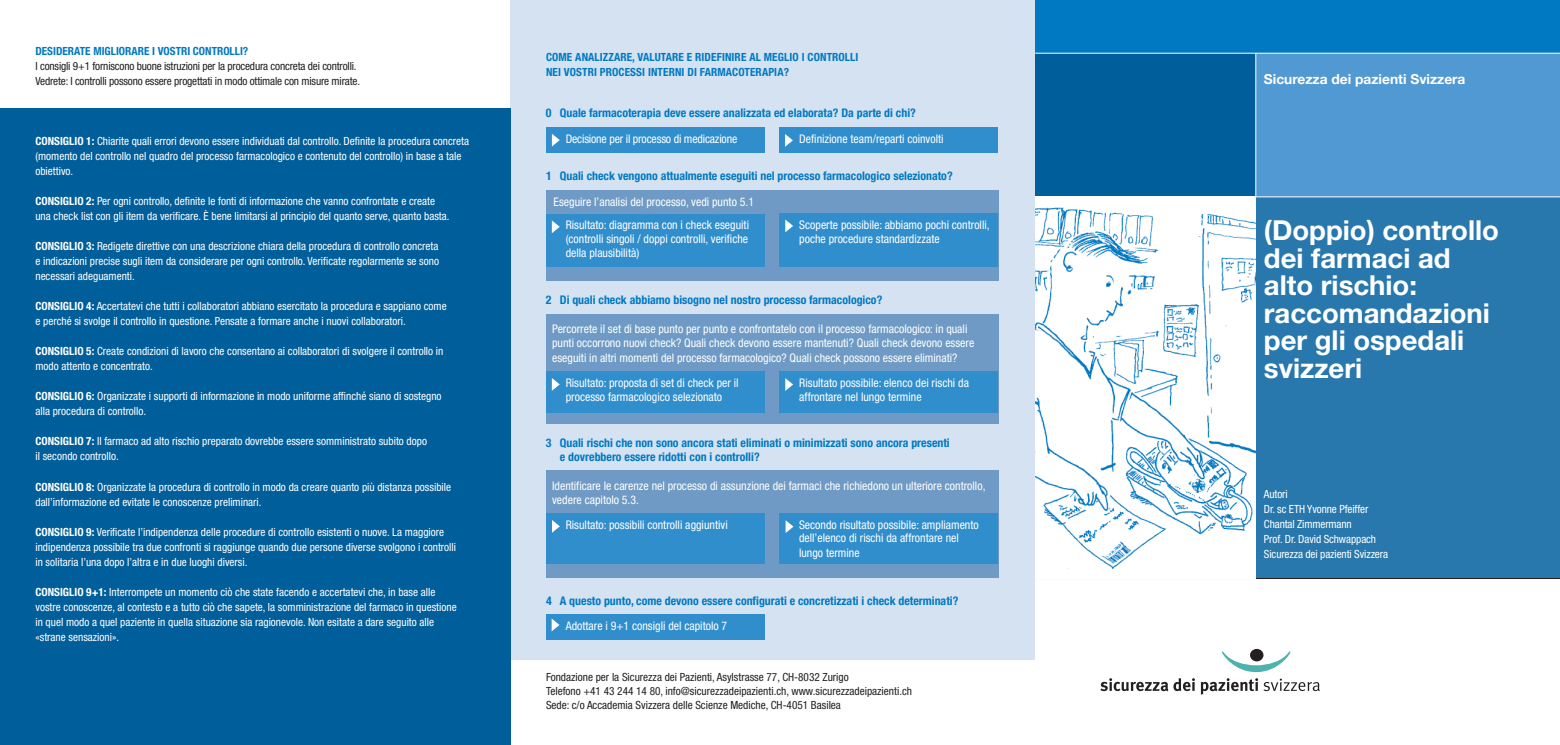
<style>
.page{position:relative;width:1560px;height:745px;background:#fff}
.page>*{position:absolute;margin:0;border:0;box-sizing:border-box;transform-origin:0 0}
.t1{font:700 27.5px/27.5px "Helvetica Neue";color:#fff}
.t2{font:700 13.75px "Helvetica Neue";color:#fff}
.t3{font:condensed 11.88px/14.2px "Helvetica Neue";color:#fff}
.t4{font:700 condensed 11.88px/14.2px "Helvetica Neue";color:#0079c2}
.t5{font:condensed 11.25px/15px "Helvetica Neue LT Std";color:#fff}
.t6{font:condensed 11.25px/13.8px "Helvetica Neue LT Std";color:#231f20}
.t7{font:700 condensed 11.25px/15px "Helvetica Neue LT Std";letter-spacing:.01em;color:#0079c2}
.s1{font-weight:700}
</style>
<div class="page">
<div style="left:510px;top:0;width:525px;height:659px;background:#d4e2f2"></div>
<div style="left:0;top:108px;width:510px;height:636px;background:#005f9b"></div>
<div style="left:1255px;top:196px;width:304px;height:382px;background:#2878ae"></div>
<div style="left:1035px;top:0;width:524px;height:53px;background:#0079c2"></div>
<div style="left:1035px;top:53px;width:220px;height:143px;background:#005f9b"></div>
<div style="left:1255px;top:53px;width:304px;height:143px;background:#5199d2"></div>
<hr style="left:1035px;top:53px;width:524px;height:1px;background:#fff">
<hr style="left:1255px;top:53px;width:1px;height:143px;background:#fff">
<hr style="left:1035px;top:578px;width:524px;height:1px;background:#231f20">
<svg style="left:1100px;top:678px;width:94px;height:12px"></svg>
<svg style="left:1200px;top:678px;width:57px;height:16px"></svg>
<svg style="left:1263px;top:678px;width:56px;height:12px"></svg>
<svg style="left:1221px;top:651px;width:69px;height:20px"></svg>
<svg style="left:1249px;top:648px;width:14px;height:13px"></svg>
<img style="left:1035px;top:207px;width:220px;height:362px">
<div style="left:546px;top:190px;width:451px;height:91px;background:#6e9ac5"></div>
<div style="left:546px;top:127px;width:218px;height:26px;background:#308ecd"></div>
<div style="left:779px;top:127px;width:218px;height:26px;background:#308ecd"></div>
<div style="left:546px;top:213px;width:218px;height:53px;background:#308ecd"></div>
<div style="left:546px;top:314px;width:451px;height:109px;background:#6e9ac5"></div>
<div style="left:546px;top:371px;width:218px;height:41px;background:#308ecd"></div>
<div style="left:779px;top:371px;width:218px;height:41px;background:#308ecd"></div>
<div style="left:546px;top:470px;width:451px;height:107px;background:#6e9ac5"></div>
<div style="left:546px;top:512px;width:218px;height:51px;background:#308ecd"></div>
<div style="left:779px;top:512px;width:218px;height:51px;background:#308ecd"></div>
<div style="left:546px;top:613px;width:218px;height:26px;background:#308ecd"></div>
<div style="left:779px;top:213px;width:218px;height:53px;background:#308ecd"></div>
<svg style="left:552px;top:134px;width:7px;height:12px"></svg>
<svg style="left:552px;top:220px;width:7px;height:13px"></svg>
<svg style="left:552px;top:378px;width:7px;height:12px"></svg>
<svg style="left:552px;top:520px;width:8px;height:12px"></svg>
<svg style="left:551px;top:618px;width:8px;height:13px"></svg>
<svg style="left:785px;top:520px;width:8px;height:12px"></svg>
<svg style="left:785px;top:378px;width:8px;height:12px"></svg>
<svg style="left:785px;top:219px;width:8px;height:13px"></svg>
<svg style="left:785px;top:134px;width:7px;height:13px"></svg>
<hr style="left:1035px;top:196px;width:524px;height:1px;background:#fff">
<p class="t7" style="left:35px;top:44px;width:214px">DESIDERATE MIGLIORARE I VOSTRI CONTROLLI?</p>
<p class="t6" style="left:35px;top:59px;width:326px;line-height:15px">I consigli 9+1 forniscono buone istruzioni per la procedura concreta dei controlli.<br>Vedrete: I controlli possono essere progettati in modo ottimale con misure mirate.</p>
<p class="t5" style="left:35px;top:134px;width:435px"><span class="s1">CONSIGLIO 1:</span> Chiarite quali errori devono essere individuati dal controllo. Definite la procedura concreta (momento del controllo nel quadro del processo farmacologico e contenuto del controllo) in base a tale obiettivo.</p>
<p class="t5" style="left:35px;top:194px;width:415px"><span class="s1">CONSIGLIO 2:</span> Per ogni controllo, definite le fonti di informazione che vanno confrontate e create una check list con gli item da verificare. È bene limitarsi al principio del quanto serve, quanto basta.</p>
<p class="t5" style="left:35px;top:239px;width:405px;text-align:justify"><span class="s1">CONSIGLIO 3:</span> Redigete direttive con una descrizione chiara della procedura di controllo concreta e indicazioni precise sugli item da considerare per ogni controllo. Verificate regolarmente se sono necessari adeguamenti.</p>
<p class="t5" style="left:35px;top:299px;width:412px"><span class="s1">CONSIGLIO 4:</span> Accertatevi che tutti i collaboratori abbiano esercitato la procedura e sappiano come e perché si svolge il controllo in questione. Pensate a formare anche i nuovi collaboratori.</p>
<p class="t5" style="left:35px;top:344px;width:409px"><span class="s1">CONSIGLIO 5:</span> Create condizioni di lavoro che consentano ai collaboratori di svolgere il controllo in modo attento e concentrato.</p>
<p class="t5" style="left:35px;top:389px;width:407px"><span class="s1">CONSIGLIO 6:</span> Organizzate i supporti di informazione in modo uniforme affinché siano di sostegno alla procedura di controllo.</p>
<p class="t5" style="left:35px;top:434px;width:393px"><span class="s1">CONSIGLIO 7:</span> Il farmaco ad alto rischio preparato dovrebbe essere somministrato subito dopo il secondo controllo.</p>
<p class="t5" style="left:35px;top:479px;width:417px"><span class="s1">CONSIGLIO 8:</span> Organizzate la procedura di controllo in modo da creare quanto più distanza possibile dall’informazione ed evitate le conoscenze preliminari.</p>
<p class="t5" style="left:35px;top:524px;width:422px"><span class="s1">CONSIGLIO 9:</span> Verificate l’indipendenza delle procedure di controllo esistenti o nuove. La maggiore indipendenza possibile tra due confronti si raggiunge quando due persone diverse svolgono i controlli in solitaria l’una dopo l’altra e in due luoghi diversi.</p>
<p class="t5" style="left:35px;top:584px;width:423px"><span class="s1">CONSIGLIO 9+1:</span> Interrompete un momento ciò che state facendo e accertatevi che, in base alle vostre conoscenze, al contesto e a tutto ciò che sapete, la somministrazione del farmaco in questione in quel modo a quel paziente in quella situazione sia ragionevole. Non esitate a dare seguito alle «strane sensazioni».</p>
<p class="t7" style="left:546px;top:51px;width:314px">COME ANALIZZARE, VALUTARE E RIDEFINIRE AL MEGLIO I CONTROLLI<br>NEI VOSTRI PROCESSI INTERNI DI FARMACOTERAPIA?</p>
<p class="t4" style="left:546px;top:107px;width:371px">0 Quale farmacoterapia deve essere analizzata ed elaborata? Da parte di chi?</p>
<p class="t3" style="left:565px;top:132px;width:173px">Decisione per il processo di medicazione</p>
<p class="t3" style="left:799px;top:132px;width:146px">Definizione team/reparti coinvolti</p>
<p class="t4" style="left:546px;top:169px;width:408px">1 Quali check vengono attualmente eseguiti nel processo farmacologico selezionato?</p>
<p class="t3" style="left:565px;top:192px;width:190px;line-height:22.9px;text-indent:-12px">Eseguire l’analisi del processo, vedi punto 5.1<br>Risultato: diagramma con i check eseguiti</p>
<p class="t3" style="left:565px;top:232px;width:184px">(controlli singoli / doppi controlli, verifiche della plausibilità)</p>
<p class="t4" style="left:546px;top:293px;width:338px">2 Di quali check abbiamo bisogno nel nostro processo farmacologico?</p>
<p class="t3" style="left:552px;top:322px;width:423px">Percorrete il set di base punto per punto e confrontatelo con il processo farmacologico: in quali punti occorrono nuovi check? Quali check devono essere mantenuti? Quali check devono essere eseguiti in altri momenti del processo farmacologico? Quali check possono essere eliminati?</p>
<p class="t3" style="left:565px;top:376px;width:174px;line-height:13.8px">Risultato: proposta di set di check per il processo farmacologico selezionato</p>
<p class="t3" style="left:799px;top:376px;width:171px;line-height:13.8px">Risultato possibile: elenco dei rischi da affrontare nel lungo termine</p>
<p class="t4" style="left:560px;top:436px;width:391px;text-indent:-14px">3 Quali rischi che non sono ancora stati eliminati o minimizzati sono ancora presenti e dovrebbero essere ridotti con i controlli?</p>
<p class="t3" style="left:552px;top:479px;width:435px">Identificare le carenze nel processo di assunzione dei farmaci che richiedono un ulteriore controllo, vedere capitolo 5.3.</p>
<p class="t3" style="left:565px;top:518px;width:163px">Risultato: possibili controlli aggiuntivi</p>
<p class="t3" style="left:799px;top:518px;width:181px">Secondo risultato possibile: ampliamento dell’elenco di rischi da affrontare nel lungo termine</p>
<p class="t4" style="left:546px;top:594px;width:414px">4 A questo punto, come devono essere configurati e concretizzati i check determinati?</p>
<p class="t3" style="left:565px;top:619px;width:163px">Adottare i 9+1 consigli del capitolo 7</p>
<p class="t3" style="left:799px;top:219px;width:192px;line-height:13.8px">Scoperte possibile: abbiamo pochi controlli, poche procedure standardizzate</p>
<p class="t6" style="left:546px;top:671px;width:367px">Fondazione per la Sicurezza dei Pazienti, Asylstrasse 77, CH-8032 Zurigo<br>Telefono +41 43 244 14 80, info@sicurezzadeipazienti.ch, www.sicurezzadeipazienti.ch<br>Sede: c/o Accademia Svizzera delle Scienze Mediche, CH-4051 Basilea</p>
<p class="t2" style="left:1263px;top:70px;width:203px">Sicurezza dei pazienti Svizzera</p>
<h1 class="t1" style="left:1263px;top:219px;width:236px">(Doppio) controllo dei farmaci ad alto rischio: raccomandazioni per gli ospedali svizzeri</h1>
<p class="t5" style="left:1263px;top:486px;width:126px">Autori<br>Dr. sc ETH Yvonne Pfeiffer<br>Chantal Zimmermann<br>Prof. Dr. David Schwappach<br>Sicurezza dei pazienti Svizzera</p>
</div>
